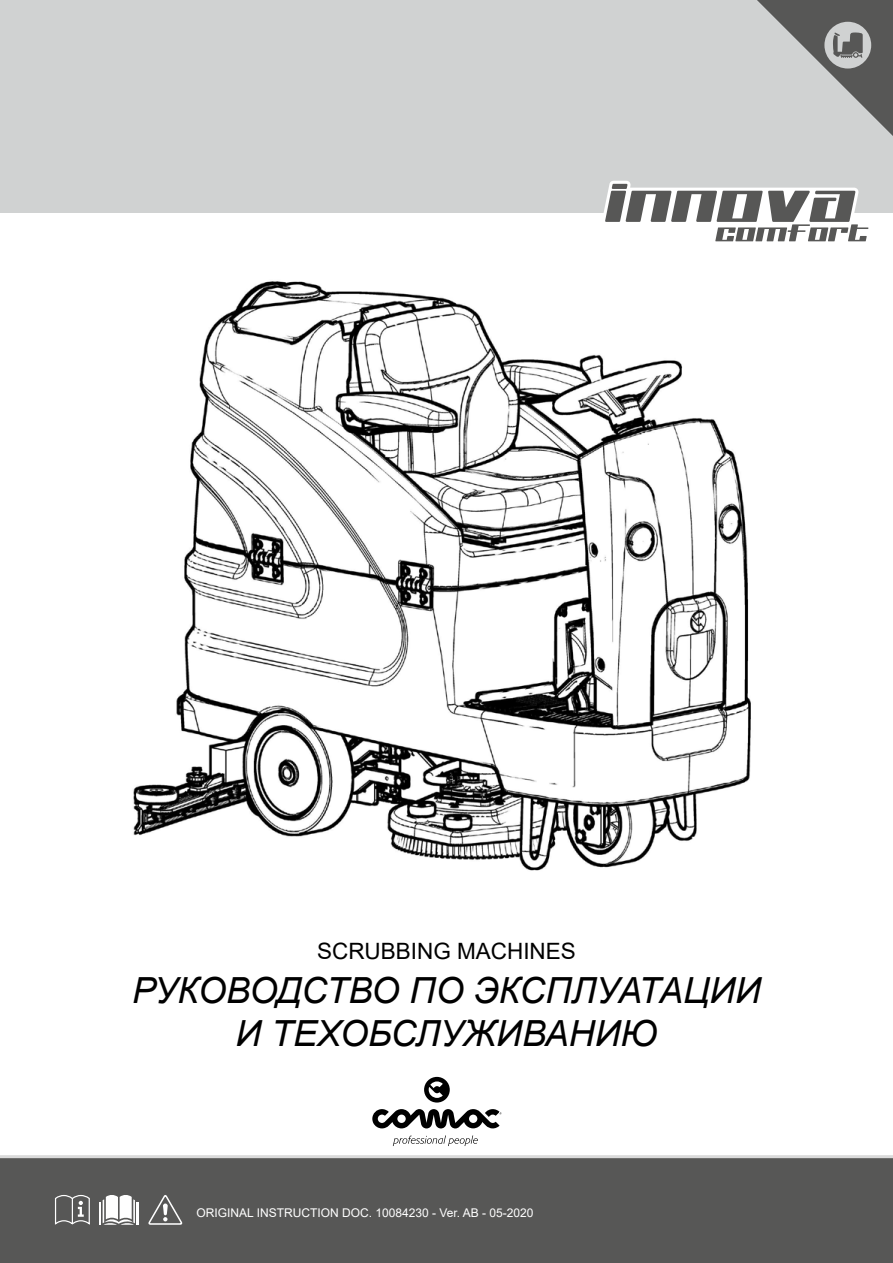
<style>
.page{position:relative;width:893px;height:1263px;background:#fff}
.page>*{position:absolute;margin:0;border:0;box-sizing:border-box;transform-origin:0 0}
.t1{font:italic 36px/43.2px "Arial";color:#000;text-align:center}
.t2{font:22.5px "Arial";color:#000}
.t3{font:12px "Arial";color:#fff}
</style>
<div class="page">
<img style="left:133px;top:281px;width:618px;height:590px">
<div style="left:0;top:1157px;width:893px;height:106px;background:#575756"></div>
<svg style="left:55px;top:1195px;width:35px;height:30px"></svg>
<hr style="left:99px;top:1202px;width:2px;height:23px;background:#fff">
<hr style="left:137px;top:1202px;width:2px;height:23px;background:#fff">
<svg style="left:103px;top:1195px;width:32px;height:30px"></svg>
<svg style="left:148px;top:1195px;width:35px;height:30px"></svg>
<div style="left:0;top:0;width:893px;height:213px;background:#d0d2d2"></div>
<svg style="left:757px;top:0;width:136px;height:136px"></svg>
<svg style="left:372px;top:1109px;width:129px;height:19px"></svg>
<div style="left:424px;top:1077px;width:26px;height:25px;background:#000;border-radius:50%"></div>
<svg style="left:429px;top:1081px;width:14px;height:17px"></svg>
<svg style="left:393px;top:1135px;width:85px;height:11px"></svg>
<hr style="left:0;top:1155px;width:893px;height:3px;background:#dadada">
<svg style="left:603px;top:181px;width:266px;height:61px"></svg>
<h2 class="t2" style="left:317px;top:935px;width:260px">SCRUBBING MACHINES</h2>
<h1 class="t1" style="left:132px;top:969px;width:630px">РУКОВОДСТВО ПО ЭКСПЛУАТАЦИИ<br>И ТЕХОБСЛУЖИВАНИЮ</h1>
<p class="t3" style="left:196px;top:1205px;width:339px">ORIGINAL INSTRUCTION DOC. 10084230 - Ver. AB - 05-2020</p>
</div>
